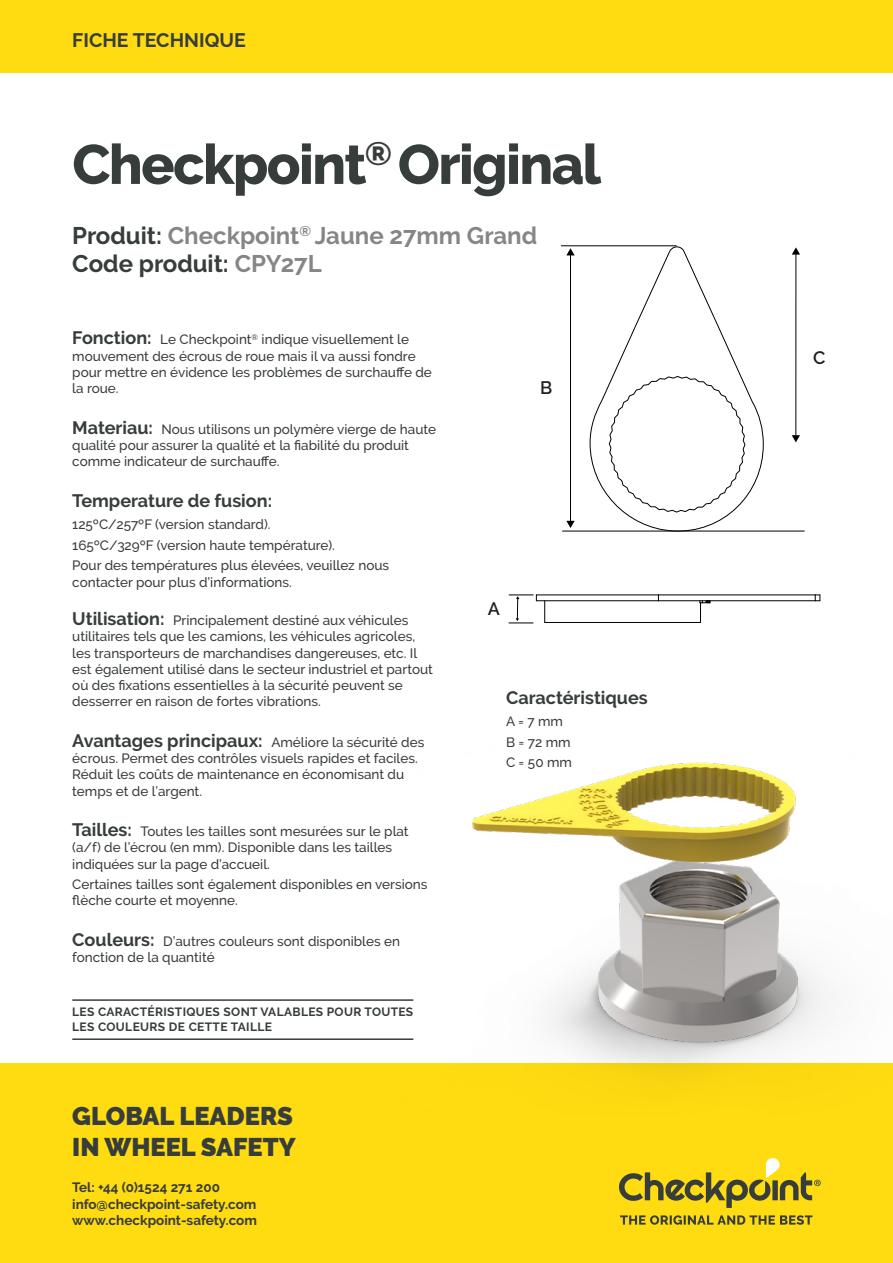
<style>
.page{position:relative;width:893px;height:1263px;background:#fff}
.page>*{position:absolute;margin:0;border:0;box-sizing:border-box;transform-origin:0 0}
.t1{font:800 55.5px "Raleway";letter-spacing:-.03em;color:#373d3a}
.t2{font:900 25.5px/30.9px "Raleway";color:#373d3a}
.t3{font:700 24px/28.8px "Raleway";color:#868785}
.t4{font:700 19.5px "Raleway";color:#373d3a}
.t5{font:700 18px "Raleway";color:#373d3a}
.t6{font:600 18px "Raleway";color:#231f20}
.t7{font:500 13.5px/16.2px "Raleway";color:#373d3a}
.t8{font:700 13.5px "Raleway";color:#373d3a}
.t9{font:700 12px/14.4px "Raleway";letter-spacing:.03em;color:#373d3a}
.s1{color:#373d3a}
.s2{font-weight:700;font-size:18px}
</style>
<div class="page">
<div style="left:0;top:0;width:893px;height:72px;background:#ffdb12"></div>
<div style="left:0;top:1063px;width:893px;height:200px;background:#ffdb12"></div>
<svg style="left:619px;top:1158px;width:202px;height:50px"></svg>
<svg style="left:620px;top:1215px;width:192px;height:10px"></svg>
<img style="left:413px;top:762px;width:413px;height:311px">
<hr style="left:72px;top:999px;width:341px;height:2px;background:#373d3a">
<hr style="left:72px;top:1038px;width:341px;height:2px;background:#373d3a">
<svg style="left:544px;top:601px;width:1px;height:21px"></svg>
<hr style="left:536px;top:594px;width:122px;height:1px;background:#000">
<hr style="left:536px;top:600px;width:122px;height:1px;background:#000">
<hr style="left:658px;top:594px;width:157px;height:1px;background:#000">
<hr style="left:658px;top:600px;width:157px;height:1px;background:#000">
<hr style="left:545px;top:622px;width:155px;height:1px;background:#000">
<svg style="left:815px;top:594px;width:5px;height:7px"></svg>
<svg style="left:699px;top:601px;width:12px;height:21px"></svg>
<svg style="left:509px;top:595px;width:28px;height:29px"></svg>
<svg style="left:589px;top:246px;width:175px;height:285px"></svg>
<hr style="left:562px;top:531px;width:242px;height:1px;background:#000">
<hr style="left:561px;top:245px;width:115px;height:1px;background:#000">
<hr style="left:795px;top:253px;width:1px;height:183px;background:#000">
<svg style="left:792px;top:247px;width:8px;height:8px"></svg>
<svg style="left:792px;top:435px;width:8px;height:7px"></svg>
<hr style="left:570px;top:254px;width:1px;height:268px;background:#000">
<svg style="left:566px;top:248px;width:9px;height:7px"></svg>
<svg style="left:566px;top:521px;width:9px;height:7px"></svg>
<svg style="left:608px;top:375px;width:138px;height:138px"></svg>
<p class="t4" style="left:72px;top:29px;width:175px">FICHE TECHNIQUE</p>
<p class="t1" style="left:72px;top:133px;width:530px">Checkpoint<sup>®</sup> Original</p>
<p class="t3" style="left:72px;top:221px;width:466px"><span class="s1">Produit:</span> Checkpoint<sup>®</sup> Jaune 27mm Grand<br><span class="s1">Code produit:</span> CPY27L</p>
<p class="t7" style="left:72px;top:331px;width:361px"><span class="s2">Fonction:</span> Le Checkpoint<sup>®</sup> indique visuellement le mouvement des écrous de roue mais il va aussi fondre pour mettre en évidence les problèmes de surchauffe de la roue.</p>
<p class="t7" style="left:72px;top:421px;width:365px"><span class="s2">Materiau:</span> Nous utilisons un polymère vierge de haute qualité pour assurer la qualité et la fiabilité du produit comme indicateur de surchauffe.</p>
<p class="t5" style="left:72px;top:490px;width:201px">Temperature de fusion:</p>
<p class="t7" style="left:72px;top:517px;width:200px">125ºC/257ºF (version standard).</p>
<p class="t7" style="left:72px;top:537px;width:264px">165ºC/329ºF (version haute température).</p>
<p class="t7" style="left:72px;top:557px;width:318px">Pour des températures plus élevées, veuillez nous contacter pour plus d’informations.</p>
<p class="t7" style="left:72px;top:612px;width:362px"><span class="s2">Utilisation:</span> Principalement destiné aux véhicules utilitaires tels que les camions, les véhicules agricoles, les transporteurs de marchandises dangereuses, etc. Il est également utilisé dans le secteur industriel et partout où des fixations essentielles à la sécurité peuvent se desserrer en raison de fortes vibrations.</p>
<p class="t7" style="left:72px;top:734px;width:354px"><span class="s2">Avantages principaux:</span> Améliore la sécurité des écrous. Permet des contrôles visuels rapides et faciles.<br>Réduit les coûts de maintenance en économisant du temps et de l’argent.</p>
<p class="t7" style="left:72px;top:823px;width:338px"><span class="s2">Tailles:</span> Toutes les tailles sont mesurées sur le plat (a/f) de l’écrou (en mm). Disponible dans les tailles indiquées sur la page d’accueil.</p>
<p class="t7" style="left:72px;top:876px;width:357px">Certaines tailles sont également disponibles en versions flèche courte et moyenne.</p>
<p class="t7" style="left:72px;top:933px;width:329px"><span class="s2">Couleurs:</span> D’autres couleurs sont disponibles en fonction de la quantité</p>
<p class="t9" style="left:72px;top:1005px;width:343px">LES CARACTÉRISTIQUES SONT VALABLES POUR TOUTES<br>LES COULEURS DE CETTE TAILLE</p>
<p class="t2" style="left:72px;top:1101px;width:225px">GLOBAL LEADERS<br>IN WHEEL SAFETY</p>
<p class="t8" style="left:72px;top:1180px;width:149px">Tel: +44 (0)1524 271 200</p>
<p class="t8" style="left:72px;top:1196px;width:186px">info@checkpoint-safety.com</p>
<p class="t8" style="left:72px;top:1212px;width:186px">www.checkpoint-safety.com</p>
<p class="t6" style="left:540px;top:377px;width:14px">B</p>
<p class="t6" style="left:488px;top:598px;width:14px">A</p>
<p class="t5" style="left:506px;top:687px;width:143px">Caractéristiques</p>
<p class="t7" style="left:506px;top:713px;width:59px">A = 7 mm</p>
<p class="t7" style="left:506px;top:734px;width:66px">B = 72 mm</p>
<p class="t7" style="left:506px;top:754px;width:68px">C = 50 mm</p>
<p class="t6" style="left:813px;top:347px;width:14px">C</p>
</div>
